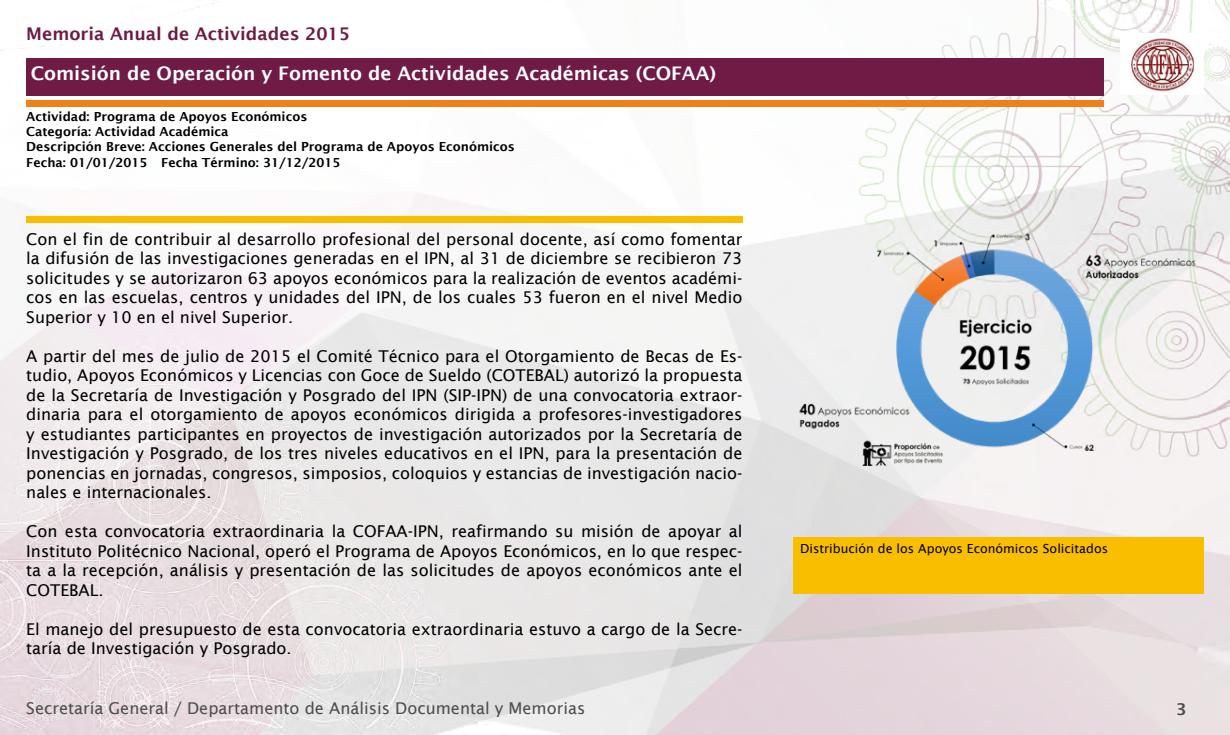
<style>
.page{position:relative;width:1230px;height:735px;background:#fff}
.page>*{position:absolute;margin:0;border:0;box-sizing:border-box;transform-origin:0 0}
.t1{font:600 18.75px "Lucida Sans";color:#fff}
.t2{font:600 17.5px "Lucida Sans";color:#6f1b45}
.t3{font:16.25px/19.5px "Lucida Sans";color:#000;text-align:justify}
.t4{font:16.25px "Lucida Sans";color:#4e4d4d}
.t5{font:600 16.25px "Lucida Sans";color:#4e4d4d}
.t6{font:600 12.5px/15px "Lucida Sans";color:#000}
.t7{font:12.5px "Lucida Sans";color:#000}
</style>
<div class="page">
<img style="left:0;top:0;width:1230px;height:735px">
<div style="left:26px;top:58px;width:1078px;height:38px;background:#6f1b45"></div>
<div style="left:26px;top:216px;width:716px;height:7px;background:#f9be00"></div>
<div style="left:26px;top:100px;width:1078px;height:6px;background:#f08018"></div>
<div style="left:793px;top:538px;width:411px;height:56px;background:#f9be00"></div>
<img style="left:792px;top:230px;width:409px;height:235px">
<img style="left:1120px;top:34px;width:84px;height:61px">
<p class="t2" style="left:26px;top:24px;width:325px">Memoria Anual de Actividades 2015</p>
<p class="t1" style="left:31px;top:63px;width:687px">Comisión de Operación y Fomento de Actividades Académicas (COFAA)</p>
<p class="t6" style="left:26px;top:109px;width:490px">Actividad: Programa de Apoyos Económicos<br>Categoría: Actividad Académica<br>Descripción Breve: Acciones Generales del Programa de Apoyos Económicos</p>
<p class="t6" style="left:26px;top:155px;width:316px">Fecha: 01/01/2015 Fecha Término: 31/12/2015</p>
<p class="t3" style="left:26px;top:229px;width:718px">Con el fin de contribuir al desarrollo profesional del personal docente, así como fomentar la difusión de las investigaciones generadas en el IPN, al 31 de diciembre se recibieron 73 solicitudes y se autorizaron 63 apoyos económicos para la realización de eventos académi&shy;cos en las escuelas, centros y unidades del IPN, de los cuales 53 fueron en el nivel Medio Superior y 10 en el nivel Superior.</p>
<p class="t3" style="left:26px;top:346px;width:718px">A partir del mes de julio de 2015 el Comité Técnico para el Otorgamiento de Becas de Es&shy;tudio, Apoyos Económicos y Licencias con Goce de Sueldo (COTEBAL) autorizó la propuesta de la Secretaría de Investigación y Posgrado del IPN (SIP-IPN) de una convocatoria extraor&shy;dinaria para el otorgamiento de apoyos económicos dirigida a profesores-investigadores y estudiantes participantes en proyectos de investigación autorizados por la Secretaría de Investigación y Posgrado, de los tres niveles educativos en el IPN, para la presentación de ponencias en jornadas, congresos, simposios, coloquios y estancias de investigación nacio&shy;nales e internacionales.</p>
<p class="t3" style="left:26px;top:522px;width:718px">Con esta convocatoria extraordinaria la COFAA-IPN, reafirmando su misión de apoyar al Instituto Politécnico Nacional, operó el Programa de Apoyos Económicos, en lo que respec&shy;ta a la recepción, análisis y presentación de las solicitudes de apoyos económicos ante el COTEBAL.</p>
<p class="t3" style="left:26px;top:619px;width:718px">El manejo del presupuesto de esta convocatoria extraordinaria estuvo a cargo de la Secre&shy;taría de Investigación y Posgrado.</p>
<p class="t7" style="left:800px;top:542px;width:309px">Distribución de los Apoyos Económicos Solicitados</p>
<p class="t4" style="left:26px;top:699px;width:561px">Secretaría General / Departamento de Análisis Documental y Memorias</p>
<p class="t5" style="left:1176px;top:700px;width:12px">3</p>
</div>
